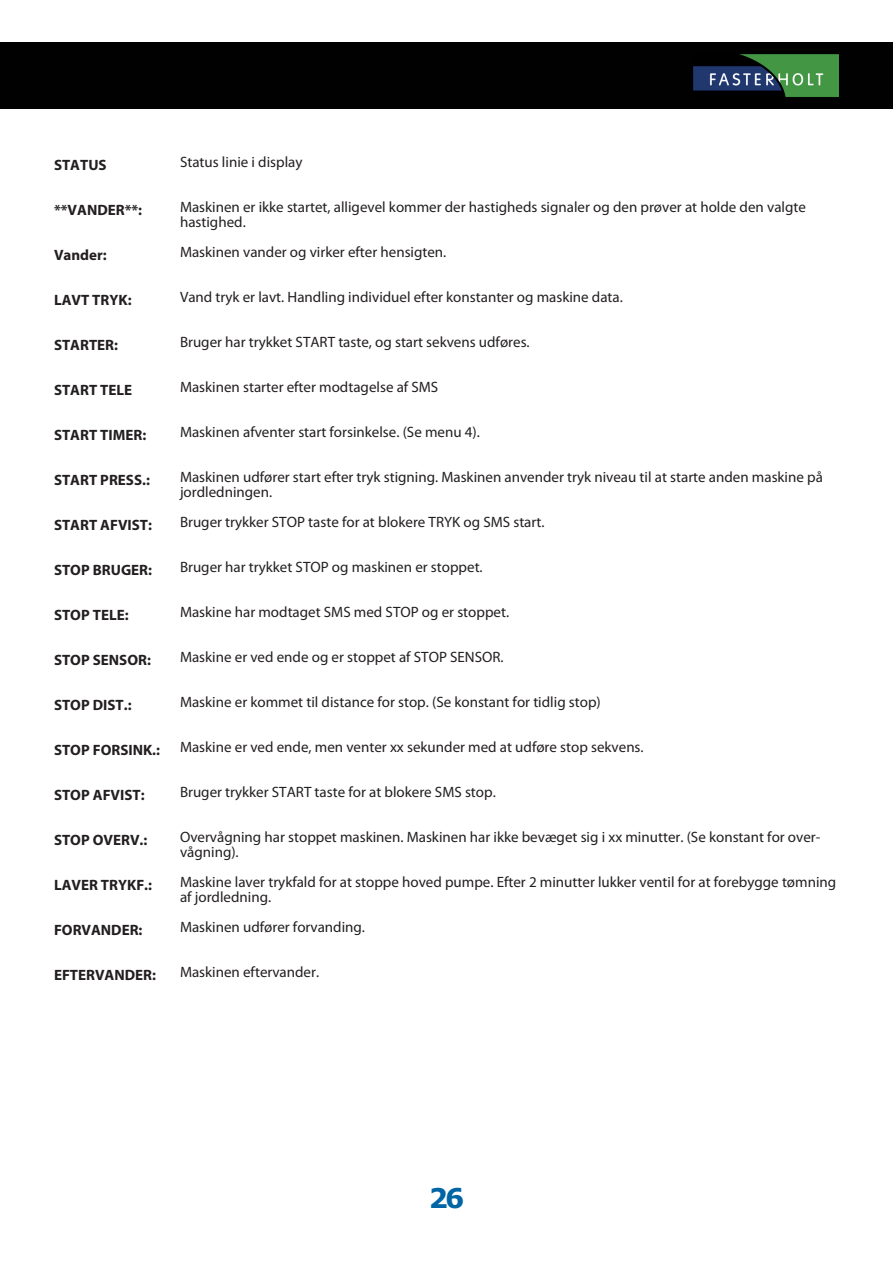
<style>
.page{position:relative;width:893px;height:1263px;background:#fff}
.page>*{position:absolute;margin:0;border:0;box-sizing:border-box;transform-origin:0 0}
.t1{font:700 27px "Verdana";color:#0065a4}
.t2{font:15px/15px "Myriad Pro";color:#231f20}
.t3{font:700 15px "Myriad Pro";color:#231f20}
</style>
<div class="page">
<div style="left:0;top:43px;width:893px;height:66px;background:#010101"></div>
<img style="left:693px;top:54px;width:146px;height:43px">
<p class="t3" style="left:54px;top:155px;width:54px">STATUS</p>
<p class="t3" style="left:54px;top:200px;width:90px">**VANDER**:</p>
<p class="t3" style="left:54px;top:245px;width:54px">Vander:</p>
<p class="t3" style="left:54px;top:290px;width:79px">LAVT TRYK:</p>
<p class="t3" style="left:54px;top:335px;width:66px">STARTER:</p>
<p class="t3" style="left:54px;top:380px;width:80px">START TELE</p>
<p class="t3" style="left:54px;top:425px;width:94px">START TIMER:</p>
<p class="t3" style="left:54px;top:470px;width:97px">START PRESS.:</p>
<p class="t3" style="left:54px;top:515px;width:100px">START AFVIST:</p>
<p class="t3" style="left:54px;top:560px;width:100px">STOP BRUGER:</p>
<p class="t3" style="left:54px;top:605px;width:76px">STOP TELE:</p>
<p class="t3" style="left:54px;top:650px;width:98px">STOP SENSOR:</p>
<p class="t3" style="left:54px;top:695px;width:79px">STOP DIST.:</p>
<p class="t3" style="left:54px;top:740px;width:108px">STOP FORSINK.:</p>
<p class="t3" style="left:54px;top:785px;width:92px">STOP AFVIST:</p>
<p class="t3" style="left:54px;top:830px;width:95px">STOP OVERV.:</p>
<p class="t3" style="left:54px;top:875px;width:100px">LAVER TRYKF.:</p>
<p class="t3" style="left:54px;top:920px;width:90px">FORVANDER:</p>
<p class="t3" style="left:54px;top:965px;width:104px">EFTERVANDER:</p>
<p class="t2" style="left:180px;top:155px;width:124px">Status linie i display</p>
<p class="t2" style="left:180px;top:200px;width:627px">Maskinen er ikke startet, alligevel kommer der hastigheds signaler og den prøver at holde den valgte hastighed.</p>
<p class="t2" style="left:180px;top:245px;width:268px">Maskinen vander og virker efter hensigten.</p>
<p class="t2" style="left:180px;top:290px;width:444px">Vand tryk er lavt. Handling individuel efter konstanter og maskine data.</p>
<p class="t2" style="left:180px;top:335px;width:351px">Bruger har trykket START taste, og start sekvens udføres.</p>
<p class="t2" style="left:180px;top:380px;width:260px">Maskinen starter efter modtagelse af SMS</p>
<p class="t2" style="left:180px;top:425px;width:301px">Maskinen afventer start forsinkelse. (Se menu 4).</p>
<p class="t2" style="left:180px;top:470px;width:644px">Maskinen udfører start efter tryk stigning. Maskinen anvender tryk niveau til at starte anden maskine på jordledningen.</p>
<p class="t2" style="left:180px;top:515px;width:366px">Bruger trykker STOP taste for at blokere TRYK og SMS start.</p>
<p class="t2" style="left:180px;top:560px;width:304px">Bruger har trykket STOP og maskinen er stoppet.</p>
<p class="t2" style="left:180px;top:605px;width:331px">Maskine har modtaget SMS med STOP og er stoppet.</p>
<p class="t2" style="left:180px;top:650px;width:325px">Maskine er ved ende og er stoppet af STOP SENSOR.</p>
<p class="t2" style="left:180px;top:695px;width:422px">Maskine er kommet til distance for stop. (Se konstant for tidlig stop)</p>
<p class="t2" style="left:180px;top:740px;width:465px">Maskine er ved ende, men venter xx sekunder med at udføre stop sekvens.</p>
<p class="t2" style="left:180px;top:785px;width:317px">Bruger trykker START taste for at blokere SMS stop.</p>
<p class="t2" style="left:180px;top:830px;width:642px">Overvågning har stoppet maskinen. Maskinen har ikke bevæget sig i xx minutter. (Se konstant for over&shy;vågning).</p>
<p class="t2" style="left:180px;top:875px;width:658px">Maskine laver trykfald for at stoppe hoved pumpe. Efter 2 minutter lukker ventil for at forebygge tømning af jordledning.</p>
<p class="t2" style="left:180px;top:920px;width:187px">Maskinen udfører forvanding.</p>
<p class="t2" style="left:180px;top:965px;width:141px">Maskinen eftervander.</p>
<h1 class="t1" style="left:429px;top:1179px;width:37px">26</h1>
</div>
